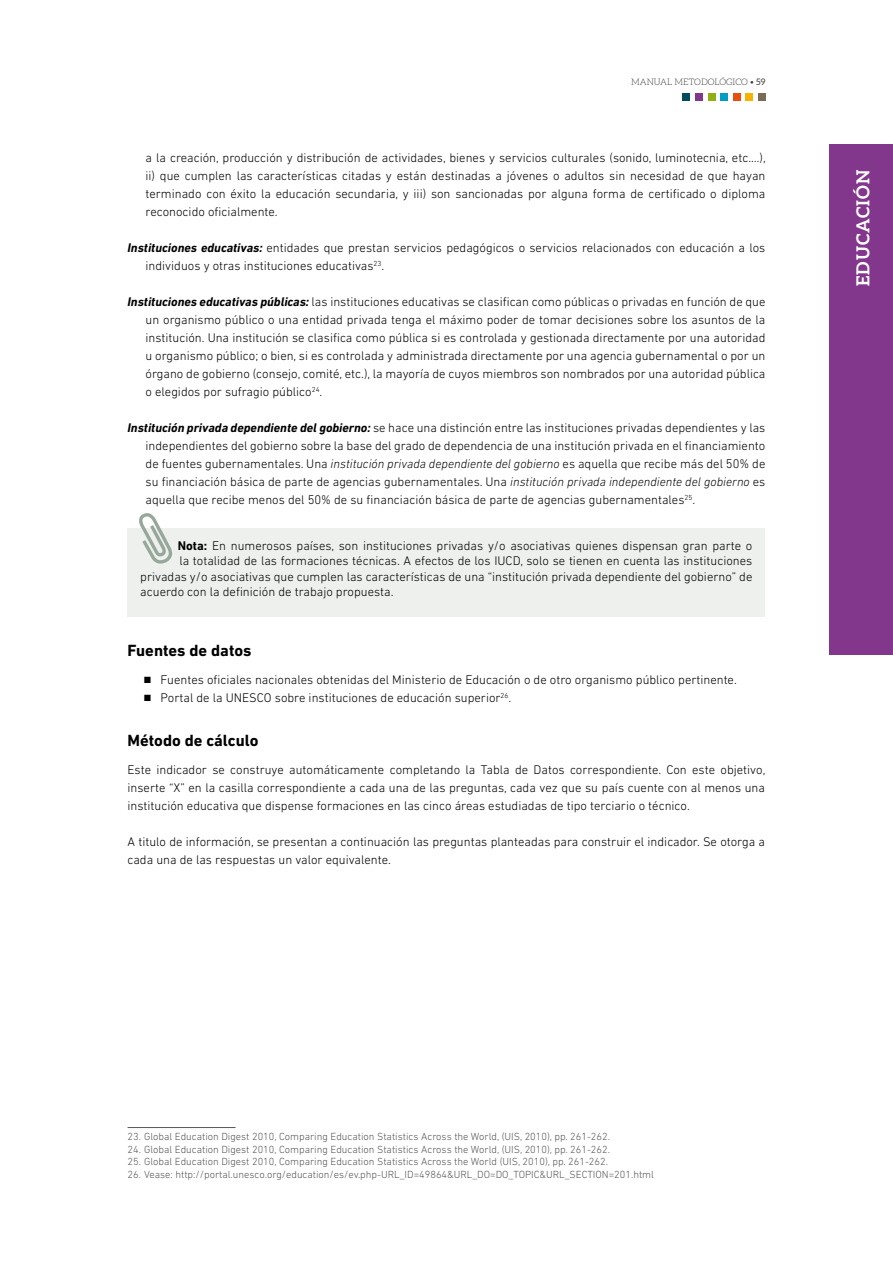
<style>
.page{position:relative;width:893px;height:1263px;background:#fff}
.page>*{position:absolute;margin:0;border:0;box-sizing:border-box;transform-origin:0 0}
.t1{font:700 18px "Aleo";letter-spacing:.05em;color:#fff}
.t2{font:700 16.5px "DIN Next LT Pro";color:#000}
.t3{font:300 12.75px/18px "DIN Next LT Pro";color:#000;text-align:justify}
.t4{font:300 10.5px "DIN Next LT Pro";color:#575756}
.t5{font:300 9px "Aleo";color:#3c3c3b}
.s1{font-weight:400}
.s2{font-weight:700;font-style:italic}
.s3{font-style:italic}
.s4{font-weight:700}
</style>
<div class="page">
<div style="left:683px;top:94px;width:7px;height:7px;background:#004e5d"></div>
<div style="left:695px;top:94px;width:8px;height:7px;background:#82368c"></div>
<div style="left:708px;top:94px;width:7px;height:7px;background:#91b016"></div>
<div style="left:720px;top:94px;width:8px;height:7px;background:#009dc5"></div>
<div style="left:733px;top:94px;width:7px;height:7px;background:#e94e0f"></div>
<div style="left:745px;top:94px;width:8px;height:7px;background:#f9b100"></div>
<div style="left:758px;top:94px;width:7px;height:7px;background:#7b6a58"></div>
<div style="left:829px;top:145px;width:63px;height:510px;background:#82368c"></div>
<div style="left:128px;top:528px;width:637px;height:88px;background:#edf0ed"></div>
<svg style="left:139px;top:513px;width:34px;height:51px"></svg>
<hr style="left:128px;top:1127px;width:108px;height:1px;background:#575756">
<p class="t5" style="left:631px;top:77px;width:136px">MANUAL METODOLÓGICO • <span class="s1">59</span></p>
<p class="t3" style="left:146px;top:149px;width:622px">a la creación, producción y distribución de actividades, bienes y servicios culturales (sonido, luminotecnia, etc.…), ii) que cumplen las características citadas y están destinadas a jóvenes o adultos sin necesidad de que hayan terminado con éxito la educación secundaria, y iii) son sancionadas por alguna forma de certificado o diploma reconocido oficialmente.</p>
<p class="t3" style="left:146px;top:239px;width:621px;text-indent:-18px"><span class="s2">Instituciones educativas:</span> entidades que prestan servicios pedagógicos o servicios relacionados con educación a los individuos y otras instituciones educativas<sup>23</sup>.</p>
<p class="t3" style="left:146px;top:293px;width:621px;text-indent:-18px"><span class="s2">Instituciones educativas públicas:</span> las instituciones educativas se clasifican como públicas o privadas en función de que un organismo público o una entidad privada tenga el máximo poder de tomar decisiones sobre los asuntos de la institución. Una institución se clasifica como pública si es controlada y gestionada directamente por una autoridad u organismo público; o bien, si es controlada y administrada directamente por una agencia gubernamental o por un órgano de gobierno (consejo, comité, etc.), la mayoría de cuyos miembros son nombrados por una autoridad pública o elegidos por sufragio público<sup>24</sup>.</p>
<p class="t3" style="left:146px;top:419px;width:621px;text-indent:-18px"><span class="s2">Institución privada dependiente del gobierno:</span> se hace una distinción entre las instituciones privadas dependientes y las independientes del gobierno sobre la base del grado de dependencia de una institución privada en el financiamiento de fuentes gubernamentales. Una <span class="s3">institución privada dependiente del gobierno</span> es aquella que recibe más del 50% de su financiación básica de parte de agencias gubernamentales. Una <span class="s3">institución privada independiente del gobierno</span> es aquella que recibe menos del 50% de su financiación básica de parte de agencias gubernamentales<sup>25</sup>.</p>
<p class="t3" style="left:178px;top:536px;width:576px"><span class="s4">Nota:</span> En numerosos países, son instituciones privadas y/o asociativas quienes dispensan gran parte o</p>
<p class="t3" style="left:179px;top:552px;width:574px">la totalidad de las formaciones técnicas. A efectos de los IUCD, solo se tienen en cuenta las instituciones</p>
<p class="t3" style="left:140px;top:567px;width:614px">privadas y/o asociativas que cumplen las características de una “institución privada dependiente del gobierno” de</p>
<p class="t3" style="left:140px;top:582px;width:255px">acuerdo con la definición de trabajo propuesta.</p>
<p class="t2" style="left:128px;top:640px;width:125px">Fuentes de datos</p>
<p class="t3" style="left:144px;top:671px;width:594px">■ Fuentes oficiales nacionales obtenidas del Ministerio de Educación o de otro organismo público pertinente.</p>
<p class="t3" style="left:144px;top:689px;width:369px">■ Portal de la UNESCO sobre instituciones de educación superior<sup>26</sup>.</p>
<p class="t2" style="left:128px;top:730px;width:133px">Método de cálculo</p>
<p class="t3" style="left:128px;top:761px;width:639px">Este indicador se construye automáticamente completando la Tabla de Datos correspondiente. Con este objetivo, inserte “X” en la casilla correspondiente a cada una de las preguntas, cada vez que su país cuente con al menos una institución educativa que dispense formaciones en las cinco áreas estudiadas de tipo terciario o técnico.</p>
<p class="t3" style="left:128px;top:833px;width:639px">A titulo de información, se presentan a continuación las preguntas planteadas para construir el indicador. Se otorga a cada una de las respuestas un valor equivalente.</p>
<p class="t1" style="left:852px;top:286px;width:117px;rotate:-90deg">EDUCACIÓN</p>
<p class="t4" style="left:128px;top:1130px;width:484px">23. Global Education Digest 2010, Comparing Education Statistics Across the World, (UIS, 2010), pp. 261-262.</p>
<p class="t4" style="left:128px;top:1143px;width:484px">24. Global Education Digest 2010, Comparing Education Statistics Across the World, (UIS, 2010), pp. 261-262.</p>
<p class="t4" style="left:128px;top:1156px;width:482px">25. Global Education Digest 2010, Comparing Education Statistics Across the World (UIS, 2010), pp. 261-262.</p>
<p class="t4" style="left:128px;top:1168px;width:528px">26. Vease: http://portal.unesco.org/education/es/ev.php-URL_ID=49864&amp;URL_DO=DO_TOPIC&amp;URL_SECTION=201.html</p>
</div>
